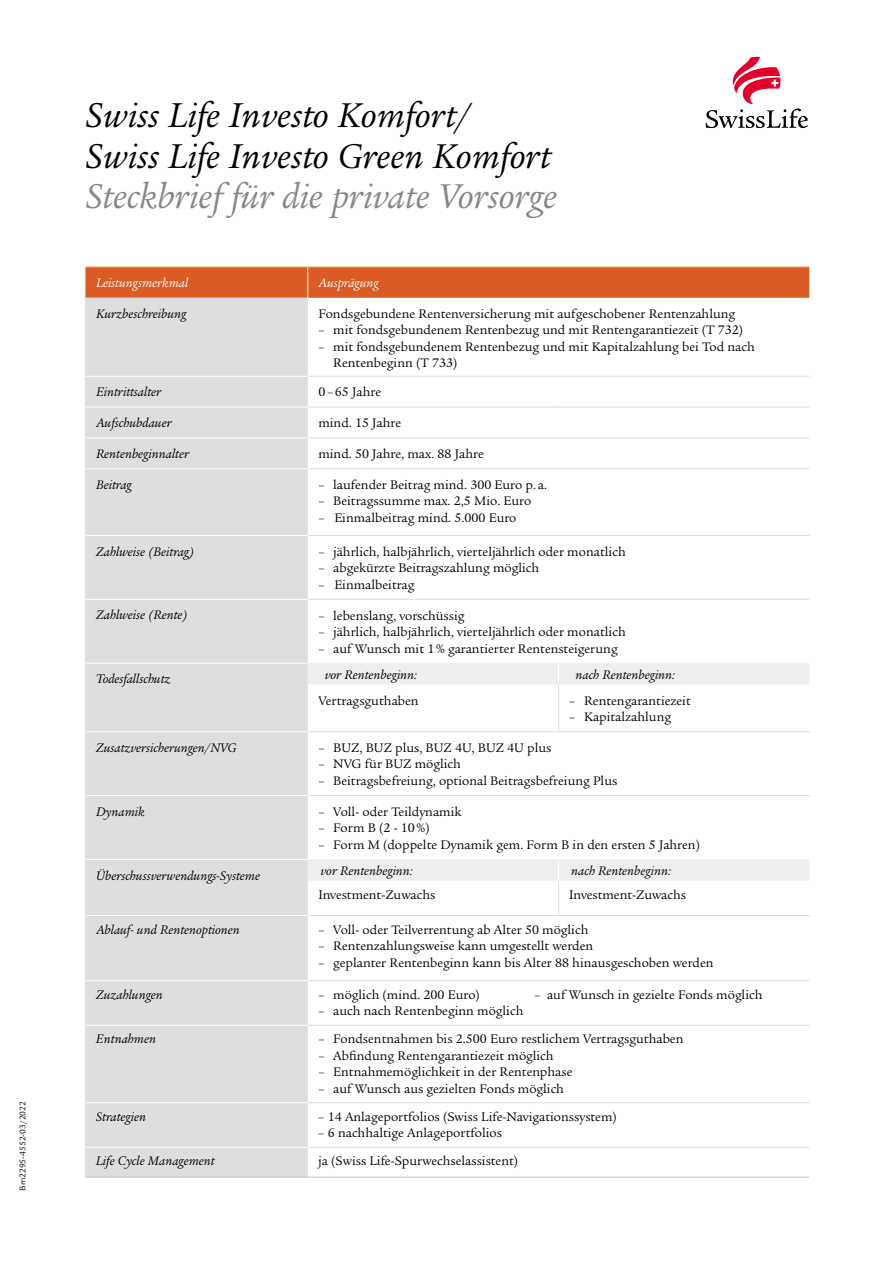
<style>
.page{position:relative;width:893px;height:1263px;background:#fff}
.page>*{position:absolute;margin:0;border:0;box-sizing:border-box;transform-origin:0 0}
.t1{font:italic 37.5px/40.5px "Legacy Serif ITC Pro";color:#000}
.t2{font:italic 37.5px "Legacy Serif ITC Pro";color:#868786}
.t3{font:13.5px/16.5px "Legacy Serif ITC Pro";color:#000}
.t4{font:italic 13.5px "Legacy Serif ITC Pro";color:#000}
.t5{font:italic 13.5px "Legacy Serif ITC Pro";color:#fff}
.t6{font:9px "Legacy Sans ITC Pro";color:#000}
</style>
<div class="page">
<svg style="left:705px;top:56px;width:103px;height:73px"></svg>
<div style="left:85px;top:268px;width:724px;height:30px;background:#da5b23"></div>
<div style="left:86px;top:298px;width:222px;height:879px;background:#dddede"></div>
<svg style="left:308px;top:663px;width:501px;height:218px"></svg>
<hr style="left:307px;top:267px;width:1px;height:31px;background:#fff">
<hr style="left:86px;top:376px;width:222px;height:1px;background:#fff">
<hr style="left:86px;top:407px;width:222px;height:1px;background:#fff">
<hr style="left:86px;top:438px;width:222px;height:1px;background:#fff">
<hr style="left:86px;top:468px;width:222px;height:1px;background:#fff">
<hr style="left:86px;top:535px;width:222px;height:1px;background:#fff">
<hr style="left:86px;top:599px;width:222px;height:1px;background:#fff">
<hr style="left:86px;top:663px;width:222px;height:1px;background:#fff">
<hr style="left:86px;top:731px;width:222px;height:1px;background:#fff">
<hr style="left:86px;top:795px;width:222px;height:1px;background:#fff">
<hr style="left:86px;top:859px;width:222px;height:1px;background:#fff">
<hr style="left:86px;top:915px;width:222px;height:1px;background:#fff">
<hr style="left:86px;top:980px;width:222px;height:1px;background:#fff">
<hr style="left:86px;top:1025px;width:222px;height:1px;background:#fff">
<hr style="left:86px;top:1102px;width:222px;height:1px;background:#fff">
<hr style="left:86px;top:1147px;width:222px;height:1px;background:#fff">
<svg style="left:558px;top:663px;width:1px;height:21px"></svg>
<svg style="left:558px;top:859px;width:1px;height:22px"></svg>
<hr style="left:308px;top:376px;width:250px;height:1px;background:#dddede">
<hr style="left:558px;top:376px;width:251px;height:1px;background:#dddede">
<hr style="left:308px;top:407px;width:250px;height:1px;background:#dddede">
<hr style="left:558px;top:407px;width:251px;height:1px;background:#dddede">
<hr style="left:308px;top:438px;width:250px;height:1px;background:#dddede">
<hr style="left:558px;top:438px;width:251px;height:1px;background:#dddede">
<hr style="left:308px;top:468px;width:250px;height:1px;background:#dddede">
<hr style="left:558px;top:468px;width:251px;height:1px;background:#dddede">
<hr style="left:308px;top:535px;width:250px;height:1px;background:#dddede">
<hr style="left:558px;top:535px;width:251px;height:1px;background:#dddede">
<hr style="left:308px;top:599px;width:250px;height:1px;background:#dddede">
<hr style="left:558px;top:599px;width:251px;height:1px;background:#dddede">
<hr style="left:558px;top:684px;width:1px;height:47px;background:#dddede">
<hr style="left:308px;top:731px;width:250px;height:1px;background:#dddede">
<hr style="left:558px;top:731px;width:251px;height:1px;background:#dddede">
<hr style="left:308px;top:795px;width:250px;height:1px;background:#dddede">
<hr style="left:558px;top:795px;width:251px;height:1px;background:#dddede">
<hr style="left:558px;top:881px;width:1px;height:34px;background:#dddede">
<hr style="left:308px;top:915px;width:250px;height:1px;background:#dddede">
<hr style="left:558px;top:915px;width:251px;height:1px;background:#dddede">
<hr style="left:308px;top:980px;width:250px;height:1px;background:#dddede">
<hr style="left:558px;top:980px;width:251px;height:1px;background:#dddede">
<hr style="left:308px;top:1025px;width:250px;height:1px;background:#dddede">
<hr style="left:558px;top:1025px;width:251px;height:1px;background:#dddede">
<hr style="left:308px;top:1102px;width:250px;height:1px;background:#dddede">
<hr style="left:558px;top:1102px;width:251px;height:1px;background:#dddede">
<hr style="left:308px;top:1147px;width:250px;height:1px;background:#dddede">
<hr style="left:558px;top:1147px;width:251px;height:1px;background:#dddede">
<hr style="left:85px;top:1177px;width:223px;height:1px;background:#bfc0c1">
<hr style="left:308px;top:1177px;width:250px;height:1px;background:#bfc0c1">
<hr style="left:558px;top:1177px;width:251px;height:1px;background:#bfc0c1">
<hr style="left:85px;top:267px;width:223px;height:1px;background:#eca880">
<hr style="left:308px;top:267px;width:250px;height:1px;background:#eca880">
<hr style="left:558px;top:267px;width:251px;height:1px;background:#eca880">
<hr style="left:85px;top:298px;width:1px;height:78px;background:#dddede">
<hr style="left:85px;top:376px;width:1px;height:31px;background:#dddede">
<hr style="left:85px;top:407px;width:1px;height:31px;background:#dddede">
<hr style="left:85px;top:438px;width:1px;height:31px;background:#dddede">
<hr style="left:85px;top:469px;width:1px;height:66px;background:#dddede">
<hr style="left:85px;top:535px;width:1px;height:64px;background:#dddede">
<hr style="left:85px;top:599px;width:1px;height:64px;background:#dddede">
<svg style="left:85px;top:663px;width:1px;height:21px"></svg>
<hr style="left:85px;top:684px;width:1px;height:48px;background:#dddede">
<hr style="left:85px;top:732px;width:1px;height:63px;background:#dddede">
<hr style="left:85px;top:795px;width:1px;height:64px;background:#dddede">
<svg style="left:85px;top:859px;width:1px;height:22px"></svg>
<hr style="left:85px;top:881px;width:1px;height:34px;background:#dddede">
<hr style="left:85px;top:915px;width:1px;height:66px;background:#dddede">
<hr style="left:85px;top:981px;width:1px;height:44px;background:#dddede">
<hr style="left:85px;top:1025px;width:1px;height:78px;background:#dddede">
<hr style="left:85px;top:1103px;width:1px;height:44px;background:#dddede">
<hr style="left:85px;top:1147px;width:1px;height:30px;background:#dddede">
<p class="t6" style="left:17px;top:1191px;width:91px;rotate:-90deg">Bm2295-4552-03/2022</p>
<h1 class="t1" style="left:85px;top:95px;width:467px">Swiss Life Investo Komfort/<br>Swiss Life Investo Green Komfort</h1>
<h1 class="t2" style="left:85px;top:173px;width:473px">Steckbrief für die private Vorsorge</h1>
<p class="t5" style="left:96px;top:274px;width:94px">Leistungsmerkmal</p>
<p class="t5" style="left:318px;top:274px;width:62px">Ausprägung</p>
<p class="t4" style="left:96px;top:305px;width:92px">Kurzbeschreibung</p>
<p class="t3" style="left:318px;top:305px;width:418px">Fondsgebundene Rentenversicherung mit aufgeschobener Rentenzahlung</p>
<p class="t3" style="left:318px;top:322px;width:426px">– mit fondsgebundenem Rentenbezug und mit Rentengarantiezeit (T 732)</p>
<p class="t3" style="left:333px;top:338px;width:423px;text-indent:-15px">– mit fondsgebundenem Rentenbezug und mit Kapitalzahlung bei Tod nach<br>Rentenbeginn (T 733)</p>
<p class="t4" style="left:96px;top:384px;width:67px">Eintrittsalter</p>
<p class="t3" style="left:318px;top:384px;width:64px">0–65 Jahre</p>
<p class="t4" style="left:96px;top:415px;width:77px">Aufschubdauer</p>
<p class="t3" style="left:318px;top:415px;width:84px">mind. 15 Jahre</p>
<p class="t4" style="left:96px;top:445px;width:95px">Rentenbeginnalter</p>
<p class="t3" style="left:318px;top:445px;width:167px">mind. 50 Jahre, max. 88 Jahre</p>
<p class="t4" style="left:96px;top:476px;width:37px">Beitrag</p>
<p class="t3" style="left:318px;top:476px;width:230px">– laufender Beitrag mind. 300 Euro p. a.</p>
<p class="t3" style="left:318px;top:493px;width:214px">– Beitragssumme max. 2,5 Mio. Euro</p>
<p class="t3" style="left:318px;top:509px;width:200px">– Einmalbeitrag mind. 5.000 Euro</p>
<p class="t4" style="left:96px;top:543px;width:100px">Zahlweise (Beitrag)</p>
<p class="t3" style="left:318px;top:543px;width:309px">– jährlich, halbjährlich, vierteljährlich oder monatlich</p>
<p class="t3" style="left:318px;top:559px;width:222px">– abgekürzte Beitragszahlung möglich</p>
<p class="t3" style="left:318px;top:576px;width:98px">– Einmalbeitrag</p>
<p class="t4" style="left:96px;top:607px;width:93px">Zahlweise (Rente)</p>
<p class="t3" style="left:318px;top:607px;width:148px">– lebenslang, vorschüssig</p>
<p class="t3" style="left:318px;top:623px;width:309px">– jährlich, halbjährlich, vierteljährlich oder monatlich</p>
<p class="t3" style="left:318px;top:640px;width:301px">– auf Wunsch mit 1% garantierter Rentensteigerung</p>
<p class="t4" style="left:96px;top:671px;width:76px">Todesfallschutz</p>
<p class="t4" style="left:325px;top:666px;width:94px">vor Rentenbeginn:</p>
<p class="t4" style="left:575px;top:666px;width:101px">nach Rentenbeginn:</p>
<p class="t3" style="left:318px;top:692px;width:102px">Vertragsguthaben</p>
<p class="t3" style="left:569px;top:692px;width:123px">– Rentengarantiezeit</p>
<p class="t3" style="left:569px;top:708px;width:104px">– Kapitalzahlung</p>
<p class="t4" style="left:96px;top:739px;width:142px">Zusatzversicherungen/NVG</p>
<p class="t3" style="left:318px;top:739px;width:235px">– BUZ, BUZ plus, BUZ 4U, BUZ 4U plus</p>
<p class="t3" style="left:318px;top:756px;width:144px">– NVG für BUZ möglich</p>
<p class="t3" style="left:318px;top:772px;width:300px">– Beitragsbefreiung, optional Beitragsbefreiung Plus</p>
<p class="t4" style="left:96px;top:803px;width:50px">Dynamik</p>
<p class="t3" style="left:318px;top:803px;width:145px">– Voll- oder Teildynamik</p>
<p class="t3" style="left:318px;top:820px;width:113px">– Form B (2 - 10%)</p>
<p class="t3" style="left:318px;top:836px;width:383px">– Form M (doppelte Dynamik gem. Form B in den ersten 5 Jahren)</p>
<p class="t4" style="left:96px;top:867px;width:166px">Überschussverwendungs-Systeme</p>
<p class="t4" style="left:320px;top:862px;width:94px">vor Rentenbeginn:</p>
<p class="t4" style="left:571px;top:862px;width:101px">nach Rentenbeginn:</p>
<p class="t3" style="left:318px;top:886px;width:119px">Investment-Zuwachs</p>
<p class="t3" style="left:569px;top:886px;width:119px">Investment-Zuwachs</p>
<p class="t4" style="left:96px;top:921px;width:145px">Ablauf- und Rentenoptionen</p>
<p class="t3" style="left:318px;top:921px;width:272px">– Voll- oder Teilverrentung ab Alter 50 möglich</p>
<p class="t3" style="left:318px;top:937px;width:276px">– Rentenzahlungsweise kann umgestellt werden</p>
<p class="t3" style="left:318px;top:954px;width:397px">– geplanter Rentenbeginn kann bis Alter 88 hinausgeschoben werden</p>
<p class="t4" style="left:96px;top:986px;width:68px">Zuzahlungen</p>
<p class="t3" style="left:318px;top:986px;width:163px">– möglich (mind. 200 Euro)</p>
<p class="t3" style="left:534px;top:986px;width:230px">– auf Wunsch in gezielte Fonds möglich</p>
<p class="t3" style="left:318px;top:1002px;width:207px">– auch nach Rentenbeginn möglich</p>
<p class="t4" style="left:96px;top:1031px;width:62px">Entnahmen</p>
<p class="t3" style="left:318px;top:1031px;width:367px">– Fondsentnahmen bis 2.500 Euro restlichem Vertragsguthaben</p>
<p class="t3" style="left:318px;top:1047px;width:237px">– Abfindung Rentengarantiezeit möglich</p>
<p class="t3" style="left:318px;top:1064px;width:256px">– Entnahmemöglichkeit in der Rentenphase</p>
<p class="t3" style="left:318px;top:1080px;width:247px">– auf Wunsch aus gezielten Fonds möglich</p>
<p class="t4" style="left:96px;top:1108px;width:52px">Strategien</p>
<p class="t3" style="left:318px;top:1108px;width:300px">– 14 Anlageportfolios (Swiss Life-Navigationssystem)</p>
<p class="t3" style="left:318px;top:1124px;width:185px">– 6 nachhaltige Anlageportfolios</p>
<p class="t4" style="left:96px;top:1153px;width:120px">Life Cycle Management</p>
<p class="t3" style="left:318px;top:1153px;width:201px">ja (Swiss Life-Spurwechselassistent)</p>
</div>
